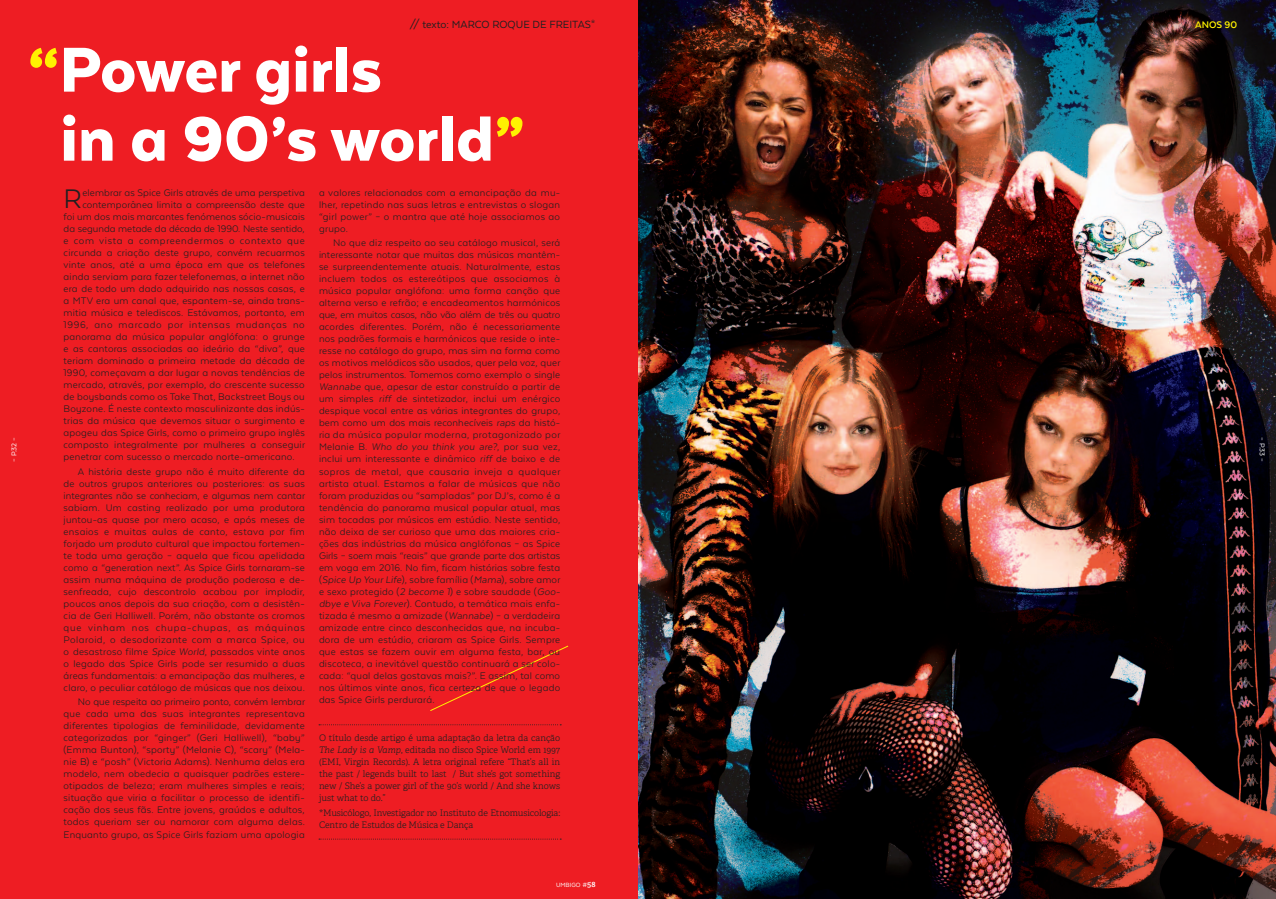
<style>
.page{position:relative;width:1276px;height:899px;background:#fff}
.page>*{position:absolute;margin:0;border:0;box-sizing:border-box;transform-origin:0 0}
.t1{font:900 73px "Texta Alt";color:#fff}
.Texto_1_2{font:31px "Texta Alt";color:#231f20}
.t2{font:12px "Texta Alt";color:#231f20}
.Texto_1_2-2{font:11px/12px "Texta Alt";letter-spacing:.02em;color:#231f20;text-align:justify}
.Texto_1_2-3{font:11px "Texta Alt";letter-spacing:.06em;color:#231f20}
.Texto_1_2-4{font:11px "Texta Alt";color:#231f20}
.t3{font:700 11px "Texta";color:#fff101}
.Texto_1_2-5{font:300 9px/12px "Adelle";letter-spacing:-.01em;color:#231f20;text-align:justify}
.t4{font:8px "Texta";color:#fff}
.t5{font:7px "Texta";color:#fff}
.s1{color:#fff101}
.s2{font-style:italic}
.s3{font-family:"Adelle";font-weight:300;font-size:8px}
.s4{font-family:"Adelle";font-weight:600;font-size:8px}
</style>
<div class="page">
<div style="left:0;top:0;width:638px;height:899px;background:#ee1d23"></div>
<img style="left:638px;top:0;width:638px;height:899px">
<svg style="left:430px;top:645px;width:139px;height:66px"></svg>
<svg style="left:319px;top:724px;width:242px;height:1px"></svg>
<svg style="left:319px;top:838px;width:242px;height:1px"></svg>
<p class="t4" style="left:10px;top:461px;width:26px;rotate:-90deg">– P.32 –</p>
<p class="t2" style="left:409px;top:19px;width:187px">// texto: MARCO ROQUE DE FREITAS*</p>
<p class="t1" style="left:28px;top:32px;width:355px"><span class="s1">“</span>Power girls</p>
<p class="t1" style="left:60px;top:101px;width:465px">in a 90’s world<span class="s1">”</span></p>
<p class="Texto_1_2" style="left:64px;top:182px;width:20px">R</p>
<p class="Texto_1_2-2" style="left:82px;top:186px;width:224px">elembrar as Spice Girls através de uma perspetiva</p>
<p class="Texto_1_2-2" style="left:82px;top:198px;width:224px">contemporânea limita a compreensão deste que</p>
<p class="Texto_1_2-2" style="left:64px;top:210px;width:243px">foi um dos mais marcantes fenómenos sócio-musicais</p>
<p class="Texto_1_2-4" style="left:64px;top:223px;width:243px">da segunda metade da década de 1990. Neste sentido,</p>
<p class="Texto_1_2-3" style="left:64px;top:235px;width:243px">e com vista a compreendermos o contexto que</p>
<p class="Texto_1_2-2" style="left:64px;top:246px;width:243px">circunda a criação deste grupo, convém recuarmos</p>
<p class="Texto_1_2-2" style="left:64px;top:258px;width:243px">vinte anos, até a uma época em que os telefones</p>
<p class="Texto_1_2-2" style="left:64px;top:270px;width:243px">ainda serviam para fazer telefonemas, a internet não</p>
<p class="Texto_1_2-2" style="left:64px;top:282px;width:243px">era de todo um dado adquirido nas nossas casas, e</p>
<p class="Texto_1_2-2" style="left:64px;top:294px;width:243px">a MTV era um canal que, espantem-se, ainda trans-</p>
<p class="Texto_1_2-2" style="left:64px;top:306px;width:243px">mitia música e telediscos. Estávamos, portanto, em</p>
<p class="Texto_1_2-3" style="left:64px;top:319px;width:243px">1996, ano marcado por intensas mudanças no</p>
<p class="Texto_1_2-2" style="left:64px;top:330px;width:243px">panorama da música popular anglófona: o grunge</p>
<p class="Texto_1_2-2" style="left:64px;top:342px;width:243px">e as cantoras associadas ao ideário da “diva”, que</p>
<p class="Texto_1_2-2" style="left:64px;top:354px;width:243px">teriam dominado a primeira metade da década de</p>
<p class="Texto_1_2-2" style="left:64px;top:366px;width:243px">1990, começavam a dar lugar a novas tendências de</p>
<p class="Texto_1_2-2" style="left:64px;top:378px;width:243px">mercado, através, por exemplo, do crescente sucesso</p>
<p class="Texto_1_2-2" style="left:64px;top:390px;width:243px">de boysbands como os Take That, Backstreet Boys ou</p>
<p class="Texto_1_2-2" style="left:64px;top:402px;width:243px">Boyzone. É neste contexto masculinizante das indús-</p>
<p class="Texto_1_2-2" style="left:64px;top:414px;width:243px">trias da música que devemos situar o surgimento e</p>
<p class="Texto_1_2-2" style="left:64px;top:426px;width:243px">apogeu das Spice Girls, como o primeiro grupo inglês</p>
<p class="Texto_1_2-2" style="left:64px;top:438px;width:243px">composto integralmente por mulheres a conseguir</p>
<p class="Texto_1_2-2" style="left:64px;top:450px;width:233px">penetrar com sucesso o mercado norte-americano.</p>
<p class="Texto_1_2-2" style="left:64px;top:465px;width:243px;text-indent:14px">A história deste grupo não é muito diferente da de outros grupos anteriores ou posteriores: as suas integrantes não se conheciam, e algumas nem cantar sabiam. Um casting realizado por uma produtora juntou-as quase por mero acaso, e após meses de ensaios e muitas aulas de canto, estava por fim forjado um produto cultural que impactou fortemen&shy;te toda uma geração – aquela que ficou apelidada como a “generation next”. As Spice Girls tornaram-se assim numa máquina de produção poderosa e de&shy;senfreada, cujo descontrolo acabou por implodir, poucos anos depois da sua criação, com a desistên&shy;cia de Geri Halliwell. Porém, não obstante os cromos que vinham nos chupa-chupas, as máquinas Polaroid, o desodorizante com a marca Spice, ou o desastroso filme <span class="s2">Spice World</span>, passados vinte anos o legado das Spice Girls pode ser resumido a duas áreas fundamentais: a emancipação das mulheres, e claro, o peculiar catálogo de músicas que nos deixou.</p>
<p class="Texto_1_2-2" style="left:64px;top:696px;width:243px;text-indent:14px">No que respeita ao primeiro ponto, convém lembrar que cada uma das suas integrantes representava diferentes tipologias de feminilidade, devidamente categorizadas por “ginger” (Geri Halliwell), “baby” (Emma Bunton), “sporty” (Melanie C), “scary” (Mela&shy;nie B) e “posh” (Victoria Adams). Nenhuma delas era modelo, nem obedecia a quaisquer padrões estere&shy;otipados de beleza; eram mulheres simples e reais; situação que viria a facilitar o processo de identifi&shy;cação dos seus fãs. Entre jovens, graúdos e adultos, todos queriam ser ou namorar com alguma delas.<br>Enquanto grupo, as Spice Girls faziam uma apologia</p>
<p class="Texto_1_2-2" style="left:319px;top:186px;width:243px">a valores relacionados com a emancipação da mu&shy;lher, repetindo nas suas letras e entrevistas o slogan “girl power” – o mantra que até hoje associamos ao grupo.</p>
<p class="Texto_1_2-2" style="left:319px;top:237px;width:243px;text-indent:14px">No que diz respeito ao seu catálogo musical, será interessante notar que muitas das músicas mantêm&shy;se surpreendentemente atuais. Naturalmente, estas incluem todos os estereótipos que associamos à música popular anglófona: uma forma canção que alterna verso e refrão; e encadeamentos harmónicos que, em muitos casos, não vão além de três ou quatro acordes diferentes. Porém, não é necessariamente nos padrões formais e harmónicos que reside o inte&shy;resse no catálogo do grupo, mas sim na forma como os motivos melódicos são usados, quer pela voz, quer pelos instrumentos. Tomemos como exemplo o single <span class="s2">Wannabe</span> que, apesar de estar construído a partir de um simples <span class="s2">riff</span> de sintetizador, inclui um enérgico despique vocal entre as várias integrantes do grupo, bem como um dos mais reconhecíveis <span class="s2">raps</span> da histó&shy;ria da música popular moderna, protagonizado por Melanie B. <span class="s2">Who do you think you are?</span>, por sua vez, inclui um interessante e dinâmico <span class="s2">riff</span> de baixo e de sopros de metal, que causaria inveja a qualquer artista atual. Estamos a falar de músicas que não foram produzidas ou “sampladas” por DJ’s, como é a tendência do panorama musical popular atual, mas sim tocadas por músicos em estúdio. Neste sentido, não deixa de ser curioso que uma das maiores cria&shy;ções das indústrias da música anglófonas – as Spice Girls – soem mais “reais” que grande parte dos artistas em voga em 2016. No fim, ficam histórias sobre festa (<span class="s2">Spice Up Your Life</span>), sobre família (<span class="s2">Mama</span>), sobre amor e sexo protegido (<span class="s2">2 become 1</span>) e sobre saudade (<span class="s2">Goo&shy;dbye e Viva Forever</span>). Contudo, a temática mais enfa&shy;tizada é mesmo a amizade (<span class="s2">Wannabe</span>) – a verdadeira amizade entre cinco desconhecidas que, na incuba&shy;dora de um estúdio, criaram as Spice Girls. Sempre que estas se fazem ouvir em alguma festa, bar, ou discoteca, a inevitável questão continuará a ser colo&shy;cada: “qual delas gostavas mais?”. E assim, tal como nos últimos vinte anos, fica certeza de que o legado das Spice Girls perdurará.</p>
<p class="Texto_1_2-5" style="left:319px;top:732px;width:243px">O título desde artigo é uma adaptação da letra da canção <span class="s2">The Lady is a Vamp</span>, editada no disco Spice World em 1997 (EMI, Virgin Records). A letra original refere “That’s all in the past / legends built to last / But she’s got something new / She’s a power girl of the 90’s world / And she knows just what to do.”</p>
<p class="Texto_1_2-5" style="left:319px;top:807px;width:243px">*Musicólogo, Investigador no Instituto de Etnomusicologia:<br>Centro de Estudos de Música e Dança</p>
<p class="t5" style="left:556px;top:881px;width:41px">UMBIGO <span class="s3">#</span><span class="s4">58</span></p>
<p class="t3" style="left:1195px;top:19px;width:43px">ANOS 90</p>
<p class="t4" style="left:1266px;top:437px;width:26px;rotate:90deg">– P.33 –</p>
</div>
